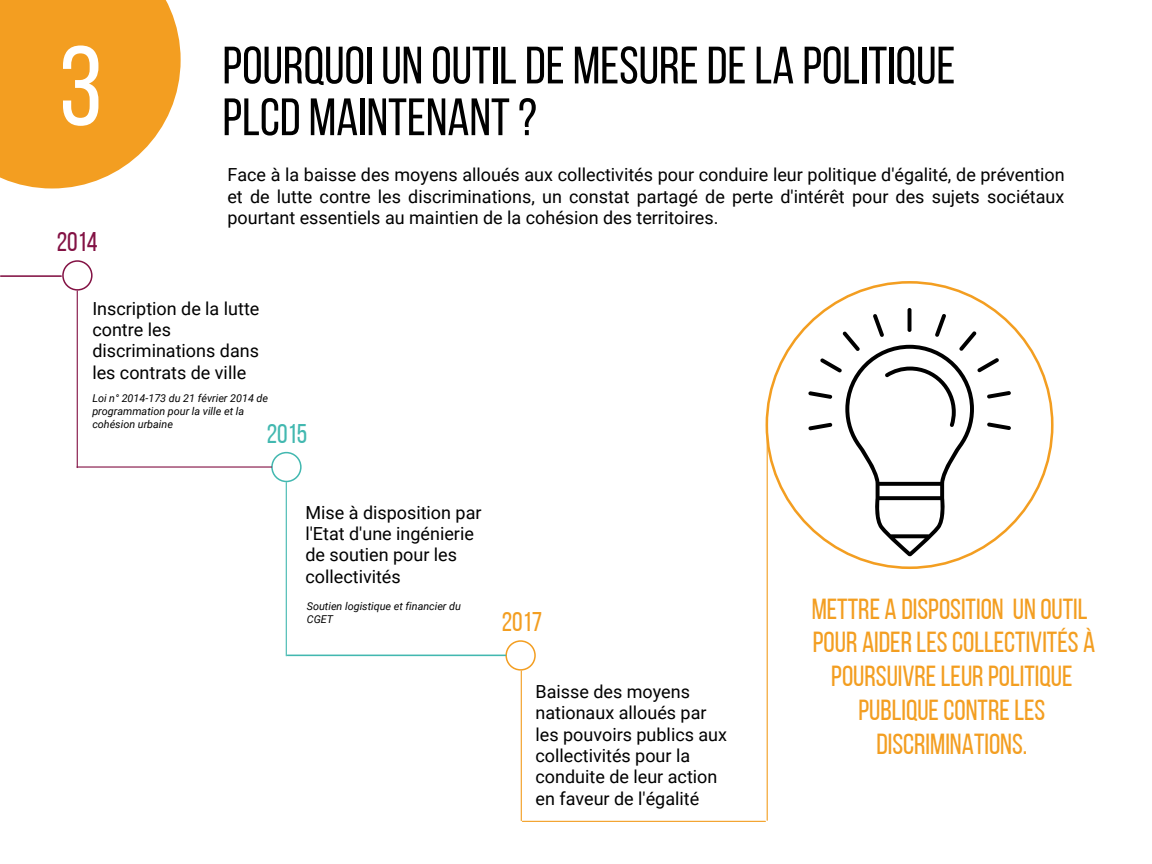
<style>
.page{position:relative;width:1152px;height:864px;background:#fff}
.page>*{position:absolute;margin:0;border:0;box-sizing:border-box;transform-origin:0 0}
.t1{font:112.5px "Bebas Neue";color:#fff}
.t2{font:52.5px/51.8px "Bebas Neue";color:#000}
.t3{font:28.95px/33.9px "Bebas Neue";color:#f39e21;text-align:center}
.t4{font:27px "Bebas Neue";color:#831244}
.t5{font:27px "Bebas Neue";color:#42b8b0}
.t6{font:27px "Bebas Neue";color:#f39e21}
.t7{font:18px/21.3px "Roboto";color:#000}
.t8{font:italic 10.8px/12.9px "Roboto";color:#000}
</style>
<div class="page">
<svg style="left:62px;top:260px;width:31px;height:31px"></svg>
<svg style="left:271px;top:452px;width:31px;height:30px"></svg>
<svg style="left:505px;top:640px;width:31px;height:31px"></svg>
<hr style="left:1px;top:275px;width:60px;height:2px;background:#831244">
<hr style="left:77px;top:291px;width:1px;height:177px;background:#831244">
<hr style="left:77px;top:466px;width:195px;height:2px;background:#831244">
<hr style="left:286px;top:483px;width:1px;height:173px;background:#42b8b0">
<hr style="left:287px;top:655px;width:219px;height:1px;background:#42b8b0">
<hr style="left:521px;top:671px;width:1px;height:150px;background:#f39e21">
<hr style="left:522px;top:821px;width:243px;height:1px;background:#f39e21">
<svg style="left:0;top:0;width:181px;height:189px;background:#f4a93c"></svg>
<hr style="left:767px;top:433px;width:1px;height:387px;background:#f39e21">
<svg style="left:766px;top:281px;width:288px;height:288px"></svg>
<p class="t1" style="left:59px;top:41px;width:45px">3</p>
<p class="t2" style="left:223px;top:44px;width:734px">POURQUOI UN OUTILDE MESUREDELA POLITIQUE<br>PLCD MAINTENANT?</p>
<p class="t7" style="left:227px;top:164px;width:839px;text-align:justify">Face à la baisse des moyens alloués aux collectivités pour conduire leur politique d'égalité, de prévention et de lutte contre les discriminations, un constat partagé de perte d'intérêt pour des sujets sociétaux pourtant essentiels au maintien de la cohésion des territoires.</p>
<p class="t4" style="left:57px;top:231px;width:42px">2014</p>
<p class="t7" style="left:92px;top:298px;width:169px">Inscription de la lutte contre les discriminations dans les contrats de ville</p>
<p class="t8" style="left:92px;top:392px;width:177px">Loi n° 2014-173 du 21 février 2014 de programmation pour la ville et la cohésion urbaine</p>
<p class="t5" style="left:267px;top:423px;width:42px">2015</p>
<p class="t7" style="left:305px;top:502px;width:178px">Mise à disposition par l'Etat d'une ingénierie de soutien pour les collectivités</p>
<p class="t8" style="left:307px;top:600px;width:156px">Soutien logistique et financier du<br>CGET</p>
<p class="t6" style="left:502px;top:611px;width:42px">2017</p>
<p class="t7" style="left:536px;top:681px;width:193px">Baisse des moyens nationaux alloués par les pouvoirs publics aux collectivités pour la conduite de leur action en faveur de l'égalité</p>
<p class="t3" style="left:812px;top:594px;width:285px">METTRE A DISPOSITION UN OUTIL<br>POUR AIDERLESCOLLECTIVITÉS À<br>POURSUIVRELEURPOLITIQUE<br>PUBLIQUECONTRELES<br>DISCRIMINATIONS.</p>
</div>
